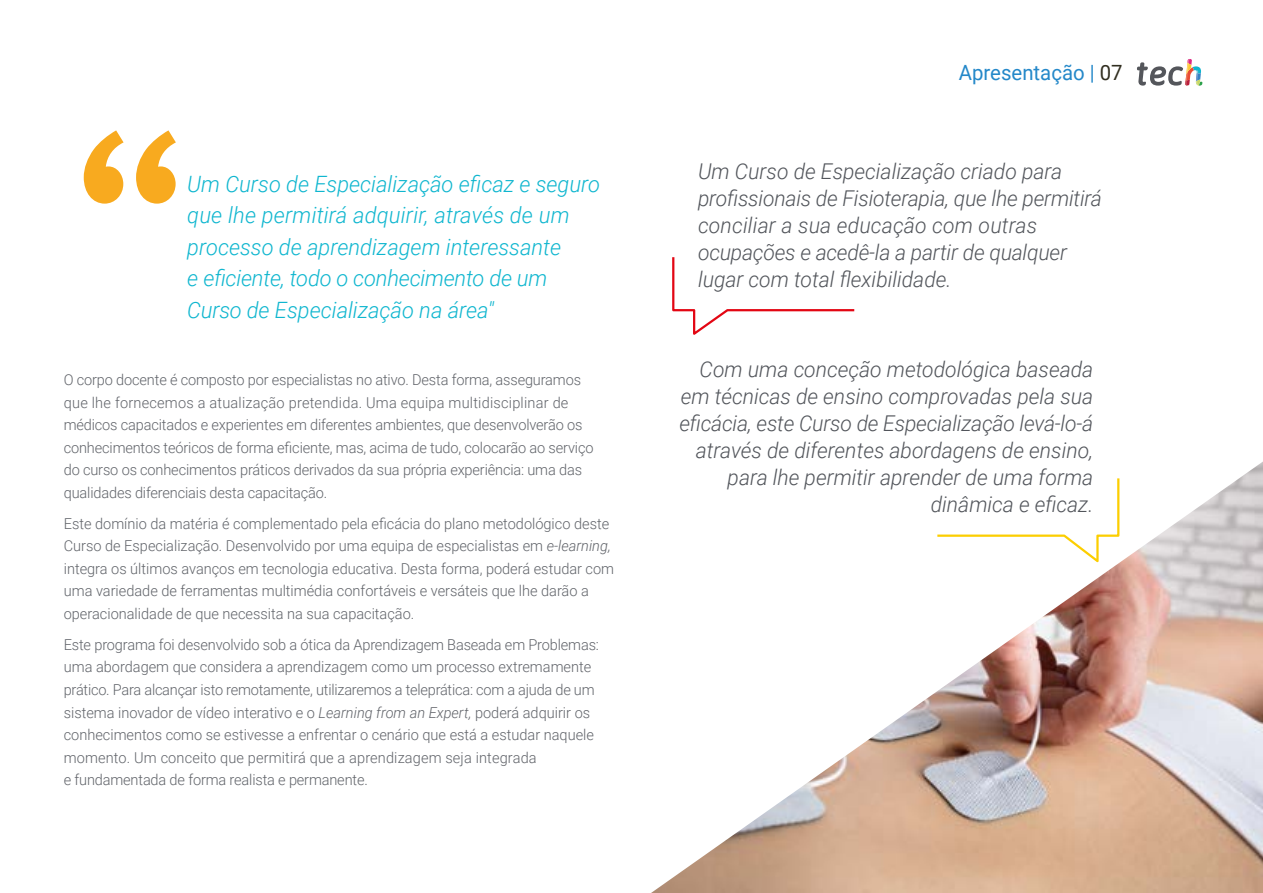
<style>
.page{position:relative;width:1263px;height:893px;background:#fff}
.page>*{position:absolute;margin:0;border:0;box-sizing:border-box;transform-origin:0 0}
.t1{font:italic 300 22.5px/31.5px "Roboto";color:#0fb6cf}
.t2{font:italic 300 21.75px/27px "Roboto";color:#52555b}
.t3{font:21px "Roboto";color:#2488c9}
.t4{font:300 15px/22.5px "Roboto";color:#61646a}
.s1{color:#312e20}
.s2{font-style:italic}
</style>
<div class="page">
<svg style="left:84px;top:130px;width:92px;height:74px"></svg>
<svg style="left:1137px;top:59px;width:65px;height:27px"></svg>
<img style="left:651px;top:461px;width:612px;height:432px">
<svg style="left:935px;top:476px;width:185px;height:90px"></svg>
<svg style="left:672px;top:257px;width:183px;height:78px"></svg>
<h3 class="t3" style="left:959px;top:57px;width:165px">Apresentação | <span class="s1">07</span></h3>
<h1 class="t1" style="left:187px;top:167px;width:414px">Um Curso de Especialização eficaz e seguro que lhe permitirá adquirir, através de um processo de aprendizagem interessante<br>e eficiente, todo o conhecimento de um Curso de Especialização na área"</h1>
<h2 class="t2" style="left:698px;top:157px;width:405px">Um Curso de Especialização criado para profissionais de Fisioterapia, que lhe permitirá conciliar a sua educação com outras ocupações e acedê-la a partir de qualquer lugar com total flexibilidade.</h2>
<h2 class="t2" style="left:679px;top:355px;width:415px;text-align:right">Com uma conceção metodológica baseada em técnicas de ensino comprovadas pela sua eficácia, este Curso de Especialização levá-lo-á através de diferentes abordagens de ensino, para lhe permitir aprender de uma forma dinâmica e eficaz.</h2>
<p class="t4" style="left:64px;top:368px;width:531px">O corpo docente é composto por especialistas no ativo. Desta forma, asseguramos que lhe fornecemos a atualização pretendida. Uma equipa multidisciplinar de médicos capacitados e experientes em diferentes ambientes, que desenvolverão os conhecimentos teóricos de forma eficiente, mas, acima de tudo, colocarão ao serviço do curso os conhecimentos práticos derivados da sua própria experiência: uma das qualidades diferenciais desta capacitação.</p>
<p class="t4" style="left:64px;top:512px;width:552px">Este domínio da matéria é complementado pela eficácia do plano metodológico deste Curso de Especialização. Desenvolvido por uma equipa de especialistas em <span class="s2">e-learning, </span>integra os últimos avanços em tecnologia educativa. Desta forma, poderá estudar com uma variedade de ferramentas multimédia confortáveis e versáteis que lhe darão a operacionalidade de que necessita na sua capacitação.</p>
<p class="t4" style="left:64px;top:633px;width:537px">Este programa foi desenvolvido sob a ótica da Aprendizagem Baseada em Problemas: uma abordagem que considera a aprendizagem como um processo extremamente prático. Para alcançar isto remotamente, utilizaremos a teleprática: com a ajuda de um sistema inovador de vídeo interativo e o <span class="s2">Learning from an Expert,</span> poderá adquirir os conhecimentos como se estivesse a enfrentar o cenário que está a estudar naquele momento. Um conceito que permitirá que a aprendizagem seja integrada<br>e fundamentada de forma realista e permanente.</p>
</div>
